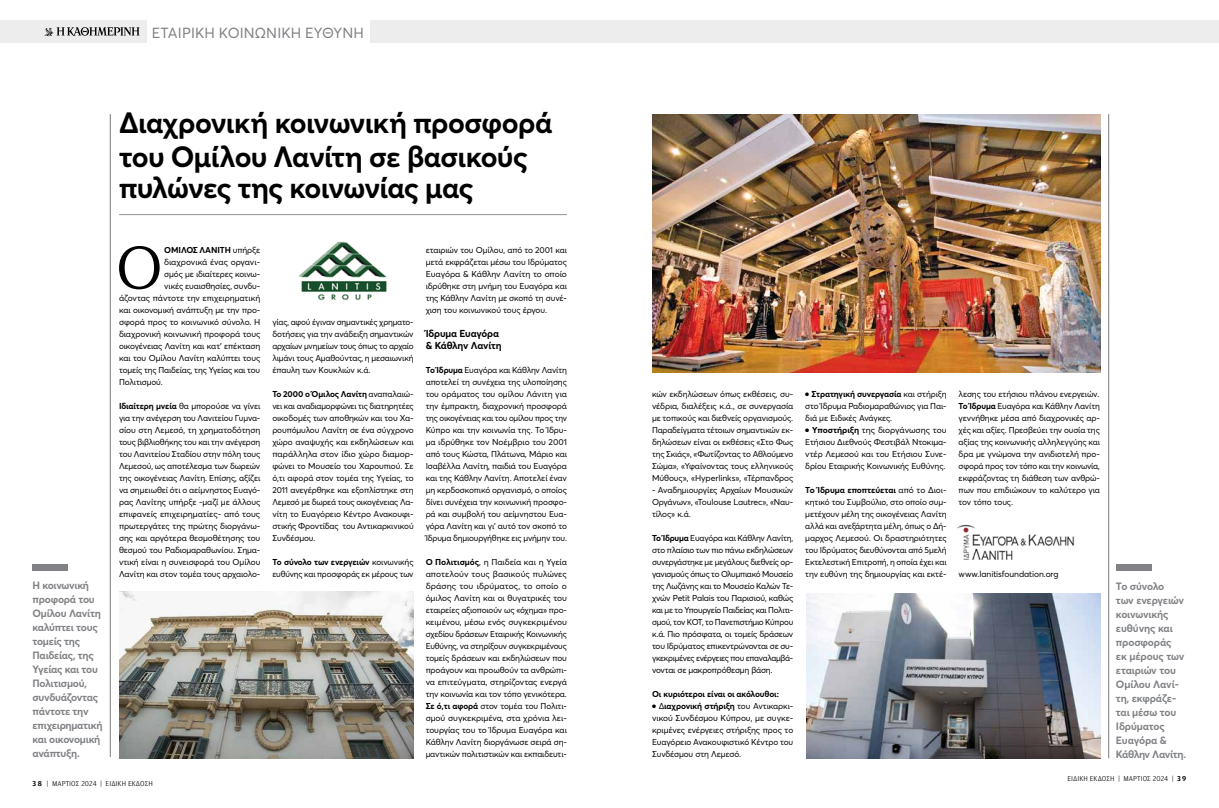
<style>
.page{position:relative;width:1219px;height:808px;background:#fff}
.page>*{position:absolute;margin:0;border:0;box-sizing:border-box;transform-origin:0 0}
.t1{font:300 60.5px "KA Sabbato";color:#000}
.t2{font:700 29px/33.8px "Averta";letter-spacing:-.015em;color:#000}
.t3{font:14.5px "Averta";letter-spacing:.01em;color:#808285}
.t4{font:700 10.5px/14px "Averta";letter-spacing:-.02em;color:#808285}
.t5{font:700 10px/12px "Averta";letter-spacing:-.01em;color:#000}
.t6{font:8.5px/12px "Averta";letter-spacing:-.015em;color:#000;text-align:justify}
.t7{font:700 8.5px "Averta";letter-spacing:-.01em;color:#000}
.t8{font:7.5px "KAS Amplitude 02";letter-spacing:.01em;color:#000}
.s1{font-weight:400}
.s2{font-weight:700}
.s3{font-family:"KAS Amplitude 07 NW Bold"}
</style>
<div class="page">
<div style="left:0;top:21px;width:146px;height:22px;background:#ededee"></div>
<svg style="left:45px;top:27px;width:95px;height:9px"></svg>
<div style="left:370px;top:21px;width:239px;height:22px;background:#ededee"></div>
<div style="left:609px;top:21px;width:610px;height:22px;background:#ededee"></div>
<hr style="left:1108px;top:114px;width:1px;height:644px;background:#939598">
<hr style="left:110px;top:114px;width:1px;height:643px;background:#939598">
<div style="left:33px;top:564px;width:35px;height:7px;background:#808285"></div>
<div style="left:1116px;top:565px;width:35px;height:6px;background:#808285"></div>
<hr style="left:119px;top:214px;width:448px;height:1px;background:#939598">
<img style="left:652px;top:114px;width:449px;height:259px">
<img style="left:119px;top:591px;width:295px;height:167px">
<img style="left:806px;top:593px;width:295px;height:165px">
<img style="left:957px;top:524px;width:118px;height:36px">
<img style="left:298px;top:241px;width:89px;height:59px">
<h3 class="t3" style="left:152px;top:23px;width:211px">ΕΤΑΙΡΙΚΉ ΚΟΙΝΩΝΙΚΉ ΕΥΘΎΝΗ</h3>
<h2 class="t2" style="left:119px;top:104px;width:435px">Διαχρονική κοινωνική προσφορά του Ομίλου Λανίτη σε βασικούς</h2>
<h2 class="t2" style="left:119px;top:169px;width:356px">πυλώνες της κοινωνίας μας</h2>
<h1 class="t1" style="left:116px;top:233px;width:48px">O</h1>
<p class="t7" style="left:164px;top:244px;width:98px">ΟΜΙΛΟΣ ΛΑΝΙΤΗ <span class="s1">υπήρξε</span></p>
<p class="t6" style="left:426px;top:243px;width:143px">εταιριών του Ομίλου, από το 2001 και μετά εκφράζεται μέσω του Ιδρύματος Ευαγόρα &amp; Κάθλην Λανίτη το οποίο ιδρύθηκε στη μνήμη του Ευαγόρα και της Κάθλην Λανίτη με σκοπό τη συνέ&shy;χιση του κοινωνικού τους έργου.</p>
<p class="t5" style="left:426px;top:327px;width:77px">Ίδρυμα Ευαγόρα &amp; Κάθλην Λανίτη</p>
<p class="t6" style="left:426px;top:363px;width:143px"><span class="s2">Το Ίδρυμα</span> Ευαγόρα και Κάθλην Λανίτη αποτελεί τη συνέχεια της υλοποίησης του οράματος του ομίλου Λάνιτη για την έμπρακτη, διαχρονική προσφορά της οικογένειας και του ομίλου προς την Κύπρο και την κοινωνία της. Το Ίδρυ&shy;μα ιδρύθηκε τον Νοέμβριο του 2001 από τους Κώστα, Πλάτωνα, Μάριο και Ισαβέλλα Λανίτη, παιδιά του Ευαγόρα και της Κάθλην Λανίτη. Αποτελεί έναν μη κερδοσκοπικό οργανισμό, ο οποίος δίνει συνέχεια την κοινωνική προσφο&shy;ρά και συμβολή του αείμνηστου Ευα&shy;γόρα Λανίτη και γι’ αυτό τον σκοπό το Ίδρυμα δημιουργήθηκε εις μνήμην του.</p>
<p class="t6" style="left:426px;top:555px;width:143px"><span class="s2">Ο Πολιτισμός</span>, η Παιδεία και η Υγεία αποτελούν τους βασικούς πυλώνες δράσης του ιδρύματος, το οποίο ο όμιλος Λανίτη και οι θυγατρικές του εταιρείες αξιοποιούν ως «όχημα» προ&shy;κειμένου, μέσω ενός συγκεκριμένου σχεδίου δράσεων Εταιρικής Κοινωνικής Ευθύνης, να στηρίξουν συγκεκριμένους τομείς δράσεων και εκδηλώσεων που προάγουν και προωθούν τα ανθρώπι&shy;να επιτεύγματα, στηρίζοντας ενεργά την κοινωνία και τον τόπο γενικότερα.<br><span class="s2">Σε ό,τι αφορά</span> στον τομέα του Πολιτι&shy;σμού συγκεκριμένα, στα χρόνια λει&shy;τουργίας του το Ίδρυμα Ευαγόρα και Κάθλην Λανίτη διοργάνωσε σειρά ση&shy;μαντικών πολιτιστικών και εκπαιδευτι-</p>
<p class="t6" style="left:164px;top:255px;width:98px">διαχρονικά ένας οργανι-</p>
<p class="t6" style="left:164px;top:267px;width:98px">σμός με ιδιαίτερες κοινω-</p>
<p class="t6" style="left:164px;top:279px;width:98px">νικές ευαισθησίες, συνδυ-</p>
<p class="t6" style="left:119px;top:291px;width:143px">άζοντας πάντοτε την επιχειρηματική</p>
<p class="t6" style="left:119px;top:303px;width:143px">και οικονομική ανάπτυξη με την προ-</p>
<p class="t6" style="left:119px;top:315px;width:141px">σφορά προς το κοινωνικό σύνολο. Η</p>
<p class="t6" style="left:119px;top:327px;width:143px">διαχρονική κοινωνική προφορά τους</p>
<p class="t6" style="left:119px;top:339px;width:143px">οικογένειας Λανίτη και κατ’ επέκταση</p>
<p class="t6" style="left:119px;top:351px;width:143px">και του Ομίλου Λανίτη καλύπτει τους</p>
<p class="t6" style="left:119px;top:363px;width:143px">τομείς της Παιδείας, της Υγείας και του</p>
<p class="t6" style="left:119px;top:375px;width:45px">Πολιτισμού.</p>
<p class="t6" style="left:119px;top:399px;width:143px"><span class="s2">Ιδιαίτερη μνεία</span> θα μπορούσε να γίνει για την ανέγερση του Λανιτείου Γυμνα&shy;σίου στη Λεμεσό, τη χρηματοδότηση τους βιβλιοθήκης του και την ανέγερση του Λανιτείου Σταδίου στην πόλη τους Λεμεσού, ως αποτέλεσμα των δωρεών της οικογένειας Λανίτη. Επίσης, αξίζει να σημειωθεί ότι ο αείμνηστος Ευαγό&shy;ρας Λανίτης υπήρξε -μαζί με άλλους επιφανείς επιχειρηματίες- από τους πρωτεργάτες της πρώτης διοργάνω&shy;σης και αργότερα θεσμοθέτησης του θεσμού του Ραδιομαραθωνίου. Σημα&shy;ντική είναι η συνεισφορά του Ομίλου Λανίτη και στον τομέα τους αρχαιολο-</p>
<p class="t6" style="left:272px;top:315px;width:143px">γίας, αφού έγιναν σημαντικές χρηματο&shy;δοτήσεις για την ανάδειξη σημαντικών αρχαίων μνημείων τους όπως το αρχαίο λιμάνι τους Αμαθούντας, η μεσαιωνική έπαυλη των Κουκλιών κ.ά.</p>
<p class="t6" style="left:272px;top:387px;width:143px"><span class="s2">To 2000 ο Όμιλος Λανίτη</span> αναπαλαιώ&shy;νει και αναδιαμορφώνει τις διατηρητέες οικοδομές των αποθηκών και του Χα&shy;ρουπόμυλου Λανίτη σε ένα σύγχρονο χώρο αναψυχής και εκδηλώσεων και παράλληλα στον ίδιο χώρο διαμορ&shy;φώνει το Μουσείο του Χαρουπιού. Σε ό,τι αφορά στον τομέα της Υγείας, το 2011 ανεγέρθηκε και εξοπλίστηκε στη Λεμεσό με δωρεά τους οικογένειας Λα&shy;νίτη το Ευαγόρειο Κέντρο Ανακουφι&shy;στικής Φροντίδας του Αντικαρκινικού Συνδέσμου.</p>
<p class="t6" style="left:272px;top:555px;width:143px"><span class="s2">Το σύνολο των ενεργειών</span> κοινωνικής ευθύνης και προσφοράς εκ μέρους των</p>
<p class="t6" style="left:652px;top:387px;width:143px">κών εκδηλώσεων όπως εκθέσεις, συ&shy;νέδρια, διαλέξεις κ.ά., σε συνεργασία με τοπικούς και διεθνείς οργανισμούς.<br>Παραδείγματα τέτοιων σημαντικών εκ&shy;δηλώσεων είναι οι εκθέσεις «Στο Φως της Σκιάς», «Φωτίζοντας το Αθλούμενο Σώμα», «Υφαίνοντας τους ελληνικούς Μύθους», «Hyperlinks», «Τέρπανδρος</p>
<p class="t6" style="left:652px;top:483px;width:143px">- Αναδημιουργίες Αρχαίων Μουσικών Οργάνων», «Toulouse Lautrec», «Ναυ&shy;τίλος» κ.ά.</p>
<p class="t6" style="left:652px;top:531px;width:143px"><span class="s2">Το Ίδρυμα</span> Ευαγόρα και Κάθλην Λανίτη, στο πλαίσιο των πιο πάνω εκδηλώσεων συνεργάστηκε με μεγάλους διεθνείς ορ&shy;γανισμούς όπως το Ολυμπιακό Μουσείο της Λωζάνης και το Μουσείο Καλών Τε&shy;χνών Petit Palais του Παρισιού, καθώς και με το Υπουργείο Παιδείας και Πολιτι&shy;σμού, τον ΚΟΤ, το Πανεπιστήμιο Κύπρου κ.ά. Πιο πρόσφατα, οι τομείς δράσεων του Ιδρύματος επικεντρώνονται σε συ&shy;γκεκριμένες ενέργειες που επαναλαμβά&shy;νονται σε μακροπρόθεσμη βάση.</p>
<p class="t7" style="left:652px;top:688px;width:128px">Οι κυριότεροι είναι οι ακόλουθοι:</p>
<p class="t6" style="left:652px;top:699px;width:143px">● Δ<span class="s2">ιαχρονική στήριξη</span> του Αντικαρκι&shy;νικού Συνδέσμου Κύπρου, με συγκε&shy;κριμένες ενέργειες στήριξης προς το Ευαγόρειο Ανακουφιστικό Κέντρο του Συνδέσμου στη Λεμεσό.</p>
<p class="t6" style="left:805px;top:387px;width:143px">● <span class="s2">Στρατηγική συνεργασία</span> και στήριξη στο Ίδρυμα Ραδιομαραθώνιος για Παι&shy;διά με Ειδικές Ανάγκες.</p>
<p class="t6" style="left:805px;top:423px;width:143px">● <span class="s2">Υποστήριξη</span> της διοργάνωσης του Ετήσιου Διεθνούς Φεστιβάλ Ντοκιμα&shy;ντέρ Λεμεσού και του Ετήσιου Συνε&shy;δρίου Εταιρικής Κοινωνικής Ευθύνης.</p>
<p class="t6" style="left:805px;top:483px;width:143px"><span class="s2">Το Ίδρυμα εποπτεύεται</span> από το Διοι&shy;κητικό του Συμβούλιο, στο οποίο συμ&shy;μετέχουν μέλη της οικογένειας Λανίτη αλλά και ανεξάρτητα μέλη, όπως ο Δή&shy;μαρχος Λεμεσού. Οι δραστηριότητες του Ιδρύματος διευθύνονται από 5μελή Εκτελεστική Επιτροπή, η οποία έχει και την ευθύνη της δημιουργίας και εκτέ-</p>
<p class="t6" style="left:959px;top:387px;width:143px">λεσης του ετήσιου πλάνου ενεργειών.<br><span class="s2">Το Ίδρυμα</span> Ευαγόρα και Κάθλην Λανίτη γεννήθηκε μέσα από διαχρονικές αρ&shy;χές και αξίες. Πρεσβεύει την ουσία της αξίας της κοινωνικής αλληλεγγύης και δρα με γνώμονα την ανιδιοτελή προ&shy;σφορά προς τον τόπο και την κοινωνία, εκφράζοντας τη διάθεση των ανθρώ&shy;πων που επιδιώκουν το καλύτερο για τον τόπο τους.</p>
<p class="t6" style="left:959px;top:567px;width:101px">www.lanitisfoundation.org</p>
<p class="t4" style="left:33px;top:578px;width:72px">Η κοινωνική προφορά του<br>Ομίλου Λανίτη καλύπτει τους τομείς της<br>Παιδείας, της<br>Υγείας και του<br>Πολιτισμού, συνδυάζοντας πάντοτε την επιχειρηματική και οικονομική ανάπτυξη.</p>
<p class="t4" style="left:1116px;top:578px;width:72px">Το σύνολο<br>των ενεργειών κοινωνικής ευθύνης και προσφοράς<br>εκ μέρους των εταιριών του<br>Ομίλου Λανί&shy;τη, εκφράζε&shy;ται μέσω του<br>Ιδρύματος<br>Ευαγόρα &amp;<br>Κάθλην Λανίτη.</p>
<p class="t8" style="left:33px;top:779px;width:122px"><span class="s3">3 8</span> | ΜΑΡΤΙΟΣ 2024 | ΕΙΔΙΚΗ ΕΚΔΟΣΗ</p>
<p class="t8" style="left:1067px;top:774px;width:121px">ΕΙΔΙΚΗ ΕΚΔΟΣΗ | ΜΑΡΤΙΟΣ 2024 | <span class="s3">3 9</span></p>
</div>
